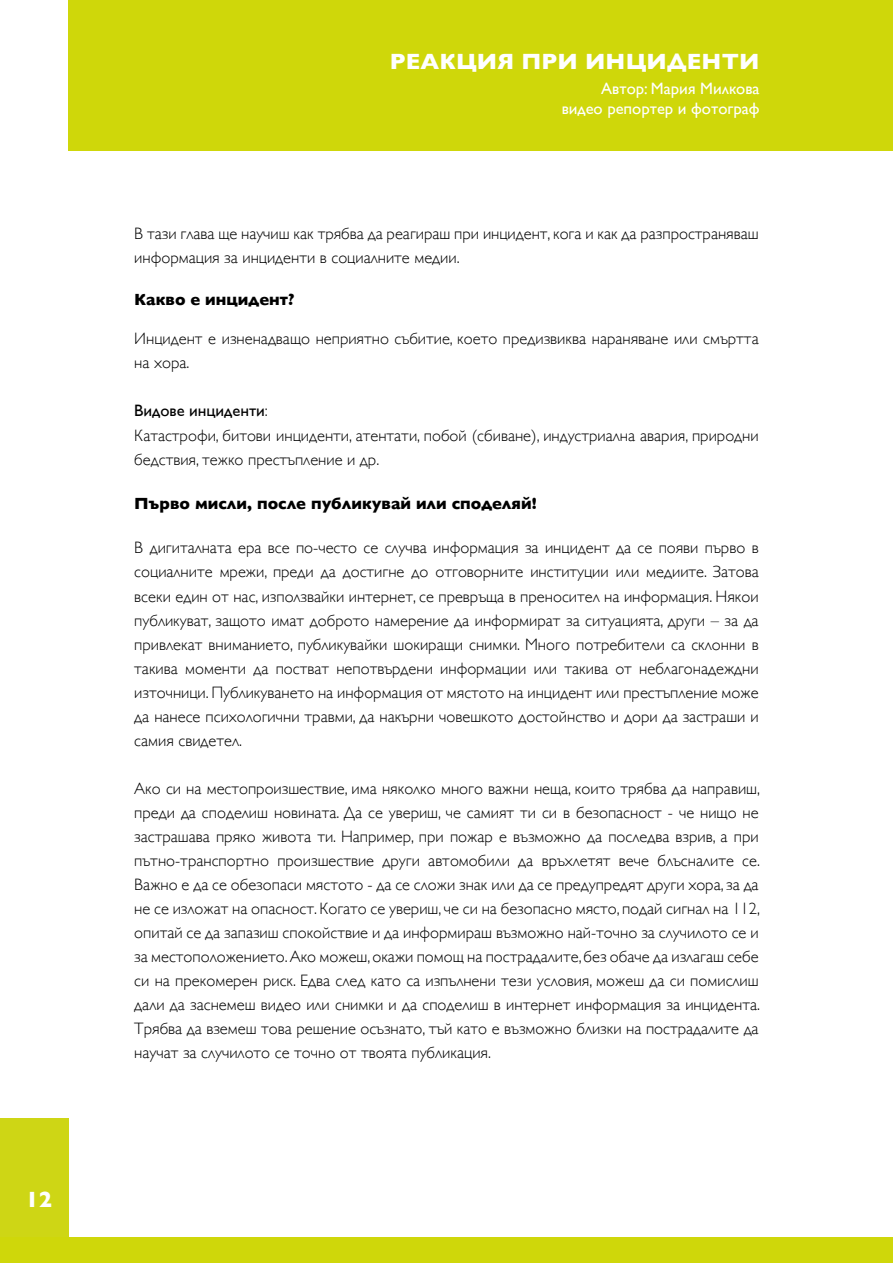
<style>
.page{position:relative;width:893px;height:1263px;background:#fff}
.page>*{position:absolute;margin:0;border:0;box-sizing:border-box;transform-origin:0 0}
.t1{font:700 22.5px "Gill Sans";letter-spacing:.01em;color:#fff}
.t2{font:300 16.5px/24px "Gill Sans";color:#000}
.t3{font:700 16.5px "Gill Sans";color:#000}
.t4{font:16.5px/19.8px "Gill Sans";color:#fff;text-align:right}
.s1{font-weight:400}
</style>
<div class="page">
<div style="left:0;top:1118px;width:68px;height:145px;background:#ced615"></div>
<div style="left:0;top:1237px;width:892px;height:26px;background:#cfd70a"></div>
<div style="left:68px;top:0;width:825px;height:151px;background:#cfd70a"></div>
<h1 class="t1" style="left:26px;top:1182px;width:28px">12</h1>
<h1 class="t1" style="left:390px;top:44px;width:371px">РЕАКЦИЯ ПРИ ИНЦИДЕНТИ</h1>
<p class="t4" style="left:562px;top:79px;width:199px">Автор: Мария Милкова видео репортер и фотограф</p>
<p class="t2" style="left:134px;top:221px;width:626px">В тази глава ще научиш как трябва да реагираш при инцидент, кога и как да разпространяваш информация за инциденти в социалните медии.</p>
<p class="t3" style="left:134px;top:286px;width:162px">Какво е инцидент?</p>
<p class="t2" style="left:134px;top:326px;width:626px">Инцидент е изненадващо неприятно събитие, което предизвиква нараняване или смъртта на хора.</p>
<p class="t2" style="left:134px;top:398px;width:626px"><span class="s1">Видове инциденти</span>:<br>Катастрофи, битови инциденти, атентати, побой (сбиване), индустриална авария, природни бедствия, тежко престъпление и др.</p>
<p class="t3" style="left:134px;top:490px;width:404px">Първо мисли, после публикувай или споделяй!</p>
<p class="t2" style="left:134px;top:535px;width:626px;text-align:justify">В дигиталната ера все по-често се случва информация за инцидент да се появи първо в социалните мрежи, преди да достигне до отговорните институции или медиите. Затова всеки един от нас, използвайки интернет, се превръща в преносител на информация. Някои публикуват, защото имат доброто намерение да информират за ситуацията, други – за да привлекат вниманието, публикувайки шокиращи снимки. Много потребители са склонни в такива моменти да постват непотвърдени информации или такива от неблагонадеждни източници. Публикуването на информация от мястото на инцидент или престъпление може да нанесе психологични травми, да накърни човешкото достойнство и дори да застраши и самия свидетел.</p>
<p class="t2" style="left:134px;top:775px;width:627px;text-align:justify">Ако си на местопроизшествие, има няколко много важни неща, които трябва да направиш, преди да споделиш новината. Да се увериш, че самият ти си в безопасност - че нищо не застрашава пряко живота ти. Например, при пожар е възможно да последва взрив, а при пътно-транспортно произшествие други автомобили да връхлетят вече блъсналите се.<br>Важно е да се обезопаси мястото - да се сложи знак или да се предупредят други хора, за да не се изложат на опасност. Когато се увериш, че си на безопасно място, подай сигнал на 112, опитай се да запазиш спокойствие и да информираш възможно най-точно за случилото се и за местоположението. Ако можеш, окажи помощ на пострадалите, без обаче да излагаш себе си на прекомерен риск. Едва след като са изпълнени тези условия, можеш да си помислиш дали да заснемеш видео или снимки и да споделиш в интернет информация за инцидента.<br>Трябва да вземеш това решение осъзнато, тъй като е възможно близки на пострадалите да научат за случилото се точно от твоята публикация.</p>
</div>
